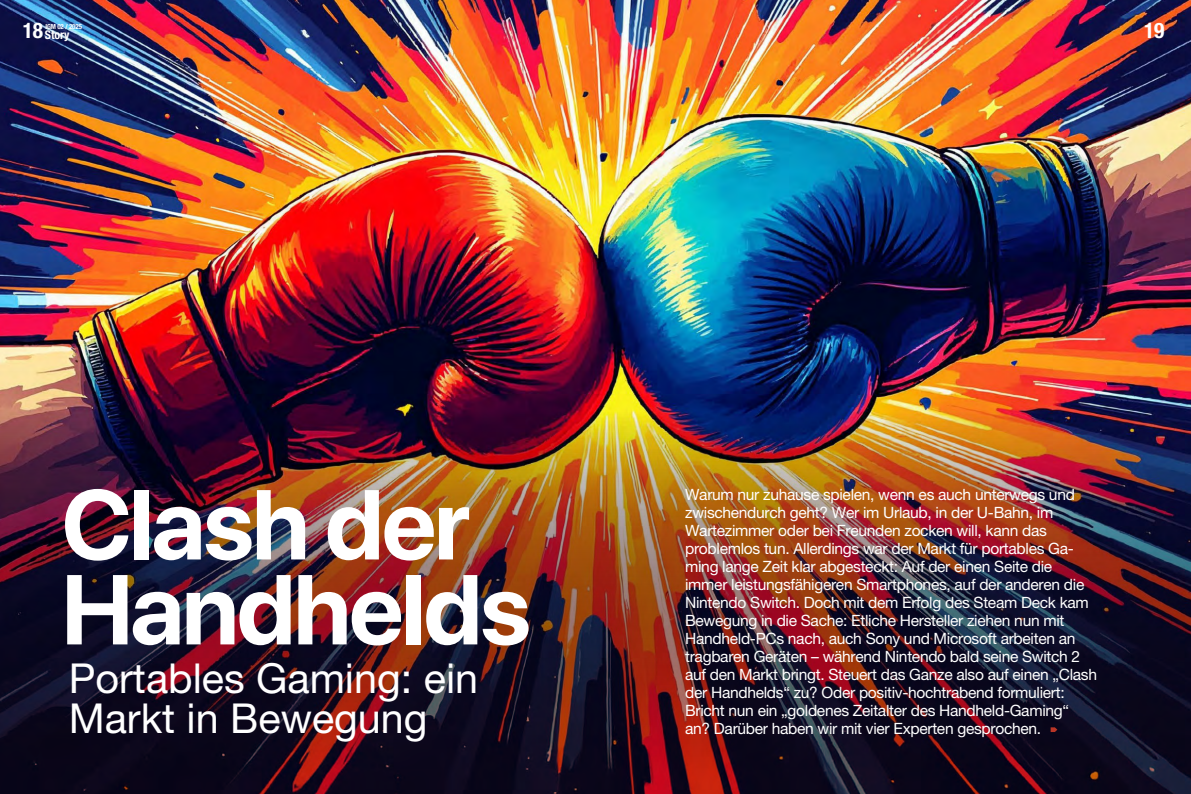
<style>
.page{position:relative;width:1191px;height:794px;background:#fff}
.page>*{position:absolute;margin:0;border:0;box-sizing:border-box;transform-origin:0 0}
.Headline{font:700 98.4px/84.9px "SF Pro Display";letter-spacing:-.02em;color:#fff}
.Subhead_Vorspann{font:41.3px/39.9px "Helvetica Neue LT Pro";color:#fff}
.t1{font:700 condensed 21.4px "Helvetica Neue LT Pro";color:#fff}
.Subhead_Vorspann-2{font:15.6px/18px "Helvetica Neue LT Pro";letter-spacing:-.02em;color:#fff}
.t2{font:700 condensed 12px "Helvetica Neue LT Pro";letter-spacing:-.01em;color:#fff}
.t3{font:700 condensed 7px "Helvetica Neue LT Pro";letter-spacing:-.02em;color:#fff}
</style>
<div class="page">
<img style="left:0;top:0;width:1191px;height:371px">
<img style="left:0;top:371px;width:1191px;height:423px">
<svg style="left:1050px;top:727px;width:7px;height:5px"></svg>
<p class="t1" style="left:23px;top:18px;width:22px">18</p>
<p class="t2" style="left:45px;top:27px;width:26px">Story</p>
<p class="t1" style="left:1144px;top:17px;width:22px">19</p>
<p class="t3" style="left:45px;top:22px;width:38px">IGM 02 / 2025</p>
<p class="Headline" style="left:61px;top:483px;width:471px">Clash der<br>Handhelds</p>
<p class="Subhead_Vorspann" style="left:69px;top:657px;width:411px">Portables Gaming: ein<br>Markt in Bewegung</p>
<p class="Subhead_Vorspann-2" style="left:685px;top:485px;width:413px">Warum nur zuhause spielen, wenn es auch unterwegs und zwischendurch geht? Wer im Urlaub, in der U-Bahn, im Wartezimmer oder bei Freunden zocken will, kann das problemlos tun. Allerdings war der Markt für portables Ga&shy;ming lange Zeit klar abgesteckt: Auf der einen Seite die immer leistungsfähigeren Smartphones, auf der anderen die Nintendo Switch. Doch mit dem Erfolg des Steam Deck kam Bewegung in die Sache: Etliche Hersteller ziehen nun mit Handheld-PCs nach, auch Sony und Microsoft arbeiten an tragbaren Geräten – während Nintendo bald seine Switch 2 auf den Markt bringt. Steuert das Ganze also auf einen „Clash der Handhelds“ zu? Oder positiv-hochtrabend formuliert:<br>Bricht nun ein „goldenes Zeitalter des Handheld-Gaming“ an? Darüber haben wir mit vier Experten gesprochen.</p>
</div>
